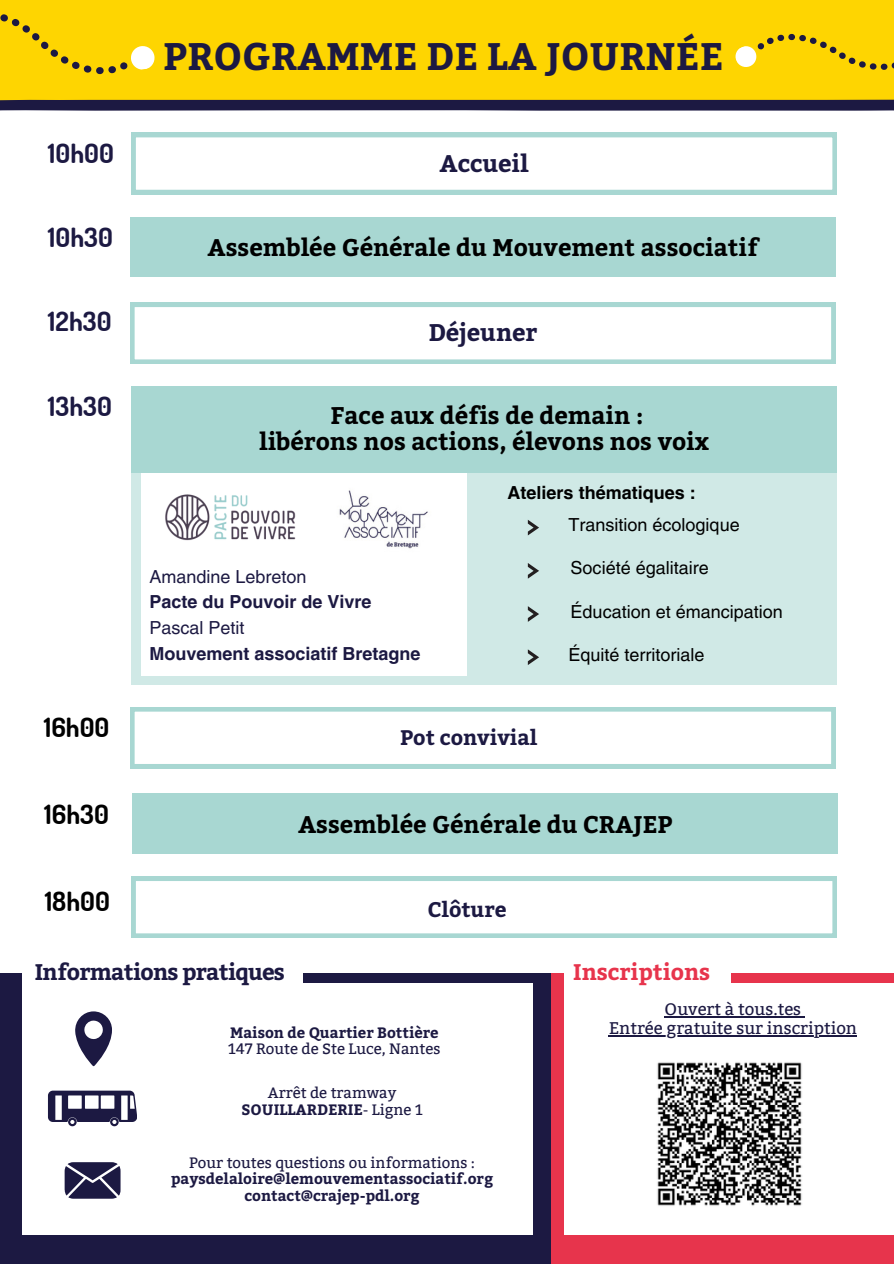
<style>
.page{position:relative;width:894px;height:1264px;background:#fff}
.page>*{position:absolute;margin:0;border:0;box-sizing:border-box;transform-origin:0 0}
.t1{font:700 38.25px "Bitter";color:#1c1942}
.t2{font:700 26.4px "Dosis";color:#1c1942}
.t3{font:700 26.4px "Dosis";color:#000}
.t4{font:700 24px/25.8px "Bitter";color:#000;text-align:center}
.t5{font:700 24px "Bitter";color:#1c1942}
.t6{font:700 22.5px "Bitter";letter-spacing:-.03em;color:#1c1942}
.t7{font:700 22.5px "Bitter";color:#e7344c}
.t8{font:700 21px "Bitter";color:#1c1942}
.t9{font:18px "Helvetica LT Pro";color:#000}
.t10{font:700 18px/25.8px "Helvetica LT Pro";color:#1c1942}
.t11{font:700 18px "Helvetica LT Pro";color:#000}
.t12{font:16.8px "Bitter";color:#1c1942}
.t13{font:15px/16.8px "Bitter";color:#1c1942;text-align:center}
.t14{font:700 15px "Bitter";color:#1c1942}
.s1{font-weight:400}
.s2{font-weight:700}
</style>
<div class="page">
<div style="left:0;top:972px;width:551px;height:291px;background:#1c1942"></div>
<div style="left:131px;top:442px;width:705px;height:242px;background:#d0e9e6"></div>
<div style="left:22px;top:948px;width:510px;height:285px;background:#fff"></div>
<div style="left:304px;top:972px;width:233px;height:10px;background:#1c1942"></div>
<div style="left:551px;top:972px;width:342px;height:291px;background:#e7344c"></div>
<svg style="left:48px;top:1090px;width:89px;height:36px"></svg>
<svg style="left:65px;top:1162px;width:55px;height:36px;background:#403e60"></svg>
<svg style="left:0;top:0;width:893px;height:111px;background:#e6c10a"></svg>
<svg style="left:130px;top:707px;width:705px;height:61px"></svg>
<div style="left:564px;top:948px;width:329px;height:285px;background:#fff"></div>
<img style="left:657px;top:1062px;width:145px;height:144px">
<div style="left:130px;top:217px;width:705px;height:60px;background:#a8d7d2"></div>
<svg style="left:131px;top:133px;width:705px;height:61px"></svg>
<svg style="left:527px;top:520px;width:12px;height:15px"></svg>
<svg style="left:527px;top:563px;width:12px;height:15px"></svg>
<svg style="left:527px;top:606px;width:12px;height:16px"></svg>
<svg style="left:527px;top:649px;width:12px;height:16px"></svg>
<div style="left:141px;top:470px;width:325px;height:205px;background:#fff"></div>
<svg style="left:130px;top:302px;width:705px;height:62px"></svg>
<div style="left:131px;top:386px;width:705px;height:86px;background:#a8d7d2"></div>
<div style="left:731px;top:972px;width:162px;height:10px;background:#e7344c"></div>
<div style="left:133px;top:793px;width:704px;height:60px;background:#a8d7d2"></div>
<svg style="left:131px;top:876px;width:705px;height:61px"></svg>
<img style="left:165px;top:494px;width:131px;height:47px">
<img style="left:339px;top:490px;width:89px;height:59px">
<svg style="left:75px;top:1011px;width:37px;height:55px"></svg>
<hr style="left:664px;top:1016px;width:137px;height:1px;background:#1c1942">
<hr style="left:608px;top:1035px;width:248px;height:1px;background:#1c1942">
<p class="t2" style="left:48px;top:136px;width:68px">10h00</p>
<h2 class="t2" style="left:48px;top:220px;width:66px">10h30</h2>
<h3 class="t2" style="left:48px;top:303px;width:65px">12h30</h3>
<h2 class="t2" style="left:48px;top:389px;width:65px">13h30</h2>
<h5 class="t3" style="left:44px;top:709px;width:67px">16h00</h5>
<h3 class="t3" style="left:44px;top:796px;width:66px">16h30</h3>
<p class="t1" style="left:163px;top:28px;width:561px">PROGRAMME DE LA JOURNÉE</p>
<p class="t5" style="left:439px;top:145px;width:91px">Accueil</p>
<p class="t4" style="left:207px;top:233px;width:552px">Assemblée Générale du Mouvement associatif</p>
<h2 class="t5" style="left:428px;top:315px;width:110px">Déjeuner</h2>
<h2 class="t4" style="left:259px;top:401px;width:451px">Face aux défis de demain :<br>libérons nos actions, élevons nos voix</h2>
<h5 class="t10" style="left:149px;top:565px;width:272px"><span class="s1">Amandine Lebreton<br></span>Pacte du Pouvoir de Vivre<br><span class="s1">Pascal Petit<br></span>Mouvement associatif Bretagne</h5>
<h2 class="t11" style="left:507px;top:486px;width:190px">Ateliers thématiques :</h2>
<p class="t9" style="left:568px;top:518px;width:173px">Transition écologique</p>
<h2 class="t9" style="left:570px;top:561px;width:140px">Société égalitaire</h2>
<h2 class="t9" style="left:570px;top:604px;width:214px">Éducation et émancipation</h2>
<h2 class="t9" style="left:568px;top:648px;width:138px">Équité territoriale</h2>
<h5 class="t8" style="left:400px;top:722px;width:139px">Pot convivial</h5>
<h2 class="t4" style="left:298px;top:809px;width:376px">Assemblée Générale du CRAJEP</h2>
<h3 class="t3" style="left:45px;top:883px;width:67px">18h00</h3>
<p class="t8" style="left:427px;top:893px;width:80px">Clôture</p>
<h4 class="t6" style="left:35px;top:955px;width:251px">Informations pratiques</h4>
<p class="t14" style="left:230px;top:1021px;width:210px">Maison de Quartier Bottière</p>
<p class="t13" style="left:228px;top:1040px;width:213px">147 Route de Ste Luce, Nantes</p>
<p class="t13" style="left:241px;top:1084px;width:182px">Arrêt de tramway<br><span class="s2">SOUILLARDERIE</span>- Ligne 1</p>
<h5 class="t13" style="left:189px;top:1154px;width:287px">Pour toutes questions ou informations :</h5>
<p class="t14" style="left:171px;top:1167px;width:323px">paysdelaloire@lemouvementassociatif.org</p>
<h5 class="t14" style="left:244px;top:1184px;width:177px">contact@crajep-pdl.org</h5>
<h2 class="t7" style="left:573px;top:955px;width:138px">Inscriptions</h2>
<h2 class="t12" style="left:664px;top:999px;width:138px">Ouvert à tous.tes</h2>
<h2 class="t12" style="left:608px;top:1018px;width:250px">Entrée gratuite sur inscription</h2>
</div>
